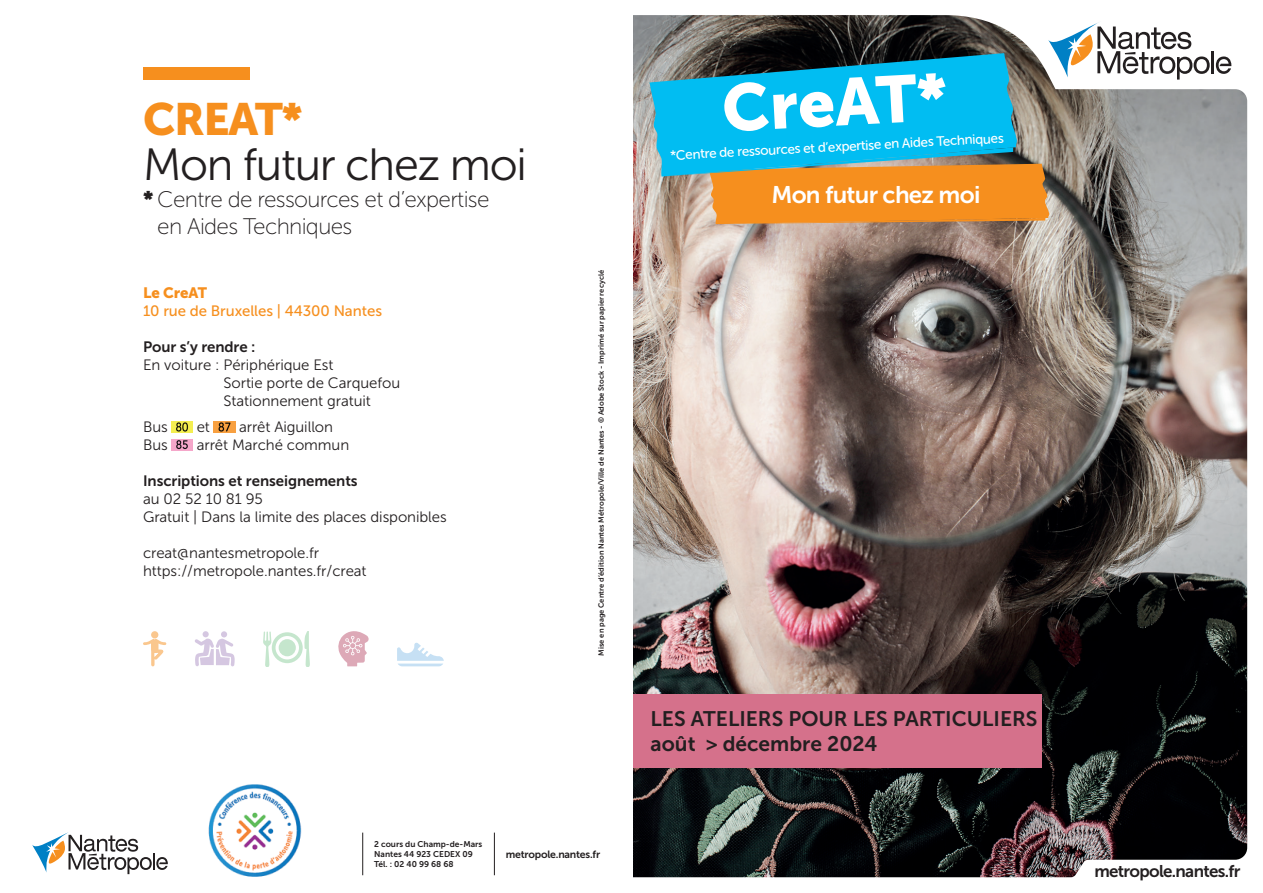
<style>
.page{position:relative;width:1263px;height:893px;background:#fff}
.page>*{position:absolute;margin:0;border:0;box-sizing:border-box;transform-origin:0 0}
.t1{font:66px "Museo Sans 900";color:#fff}
.t2{font:45px "Museo Sans 300";letter-spacing:-.03em;color:#231f20}
.t3{font:45px "Museo Sans 900";letter-spacing:-.03em;color:#f68f1e}
.t4{font:24px "Museo Sans 700";letter-spacing:-.03em;color:#fff}
.t5{font:22.5px/27px "Museo Sans 100";letter-spacing:-.03em;color:#231f20}
.t6{font:21px/25.2px "Museo Sans 700";color:#231f20}
.t7{font:16.95px "Museo Sans 700";letter-spacing:-.04em;color:#231f20}
.t8{font:15px/18px "Museo Sans 300";letter-spacing:-.005em;color:#231f20}
.t9{font:15px "Museo Sans 700";letter-spacing:-.005em;color:#231f20}
.t10{font:15px "Museo Sans 500";letter-spacing:-.005em;color:#f68f1e}
.t11{font:15px "Museo Sans 900";letter-spacing:-.005em;color:#f68f1e}
.t12{font:13.5px "Museo Sans 500";color:#fff}
.t13{font:10.5px "Museo Sans 700";letter-spacing:-.02em;color:#231f20}
.t14{font:8.4px/10.1px "Museo Sans 700";color:#231f20}
.t15{font:7.5px "Museo Sans 700";color:#231f20}
.s1{font-family:"Museo Sans 900"}
</style>
<div class="page">
<img style="left:633px;top:15px;width:615px;height:863px">
<hr style="left:1211px;top:51px;width:3px;height:22px;background:#231f20">
<svg style="left:1216px;top:57px;width:15px;height:17px"></svg>
<svg style="left:1048px;top:21px;width:162px;height:59px"></svg>
<svg style="left:649px;top:53px;width:368px;height:124px;background:#0fa7d2"></svg>
<svg style="left:661px;top:147px;width:388px;height:77px;background:#b5985b"></svg>
<div style="left:634px;top:694px;width:408px;height:74px;background:#d5718b"></div>
<svg style="left:32px;top:832px;width:136px;height:42px"></svg>
<hr style="left:362px;top:833px;width:1px;height:42px;background:#231f20">
<hr style="left:494px;top:833px;width:1px;height:42px;background:#231f20">
<img style="left:208px;top:785px;width:93px;height:91px">
<div style="left:143px;top:67px;width:106px;height:13px;background:#f68f1e"></div>
<img style="left:172px;top:421px;width:21px;height:11px">
<img style="left:214px;top:421px;width:21px;height:11px">
<img style="left:172px;top:439px;width:21px;height:11px">
<div style="left:151px;top:631px;width:7px;height:7px;background:#fac78e;border-radius:50%"></div>
<svg style="left:143px;top:639px;width:23px;height:27px"></svg>
<svg style="left:195px;top:631px;width:40px;height:35px"></svg>
<svg style="left:338px;top:631px;width:31px;height:35px"></svg>
<svg style="left:263px;top:631px;width:47px;height:35px"></svg>
<div style="left:279px;top:639px;width:17px;height:17px;background:#c5e6cd;border-radius:50%"></div>
<svg style="left:397px;top:642px;width:47px;height:24px"></svg>
<h2 class="t3" style="left:143px;top:94px;width:161px">CREAT*</h2>
<h2 class="t2" style="left:143px;top:140px;width:385px">Mon futur chez moi</h2>
<h3 class="t5" style="left:157px;top:186px;width:334px;text-indent:-14px"><span class="s1">*</span> Centre de ressources et d’expertise en Aides Techniques</h3>
<p class="t11" style="left:143px;top:284px;width:66px">Le CreAT</p>
<p class="t10" style="left:143px;top:302px;width:240px">10 rue de Bruxelles | 44300 Nantes</p>
<p class="t9" style="left:143px;top:338px;width:114px">Pour s’y rendre :</p>
<p class="t8" style="left:223px;top:356px;width:178px;text-indent:-80px">En voiture : Périphérique Est<br>Sortie porte de Carquefou<br>Stationnement gratuit</p>
<p class="t8" style="left:143px;top:418px;width:26px">Bus</p>
<p class="t8" style="left:197px;top:418px;width:15px">et</p>
<p class="t8" style="left:239px;top:418px;width:96px">arrêt Aiguillon</p>
<p class="t8" style="left:143px;top:436px;width:26px">Bus</p>
<p class="t8" style="left:197px;top:436px;width:154px">arrêt Marché commun</p>
<p class="t9" style="left:143px;top:473px;width:216px">Inscriptions et renseignements</p>
<p class="t8" style="left:143px;top:490px;width:305px">au 02 52 10 81 95<br>Gratuit | Dans la limite des places disponibles</p>
<p class="t8" style="left:143px;top:544px;width:225px">creat@nantesmetropole.fr https://metropole.nantes.fr/creat</p>
<p class="t15" style="left:597px;top:655px;width:387px;rotate:-90deg">Mise en page Centre d’édition Nantes Métropole/Ville de Nantes - © Adobe Stock - Imprimé sur papier recyclé</p>
<p class="t14" style="left:374px;top:839px;width:110px">2 cours du Champ-de-Mars<br>Nantes 44 923 CEDEX 09<br>Tél. : 02 40 99 68 68</p>
<p class="t13" style="left:506px;top:848px;width:96px">metropole.nantes.fr</p>
<h1 class="t1" style="left:720px;top:71px;width:227px;rotate:-3deg">CreAT*</h1>
<p class="t12" style="left:670px;top:148px;width:336px;rotate:-3deg">*Centre de ressources et d’expertise en Aides Techniques</p>
<h3 class="t4" style="left:771px;top:181px;width:211px">Mon futur chez moi</h3>
<h3 class="t6" style="left:651px;top:706px;width:388px">LES ATELIERS POUR LES PARTICULIERS août &gt; décembre 2024</h3>
<p class="t7" style="left:1094px;top:861px;width:147px">metropole.nantes.fr</p>
</div>
